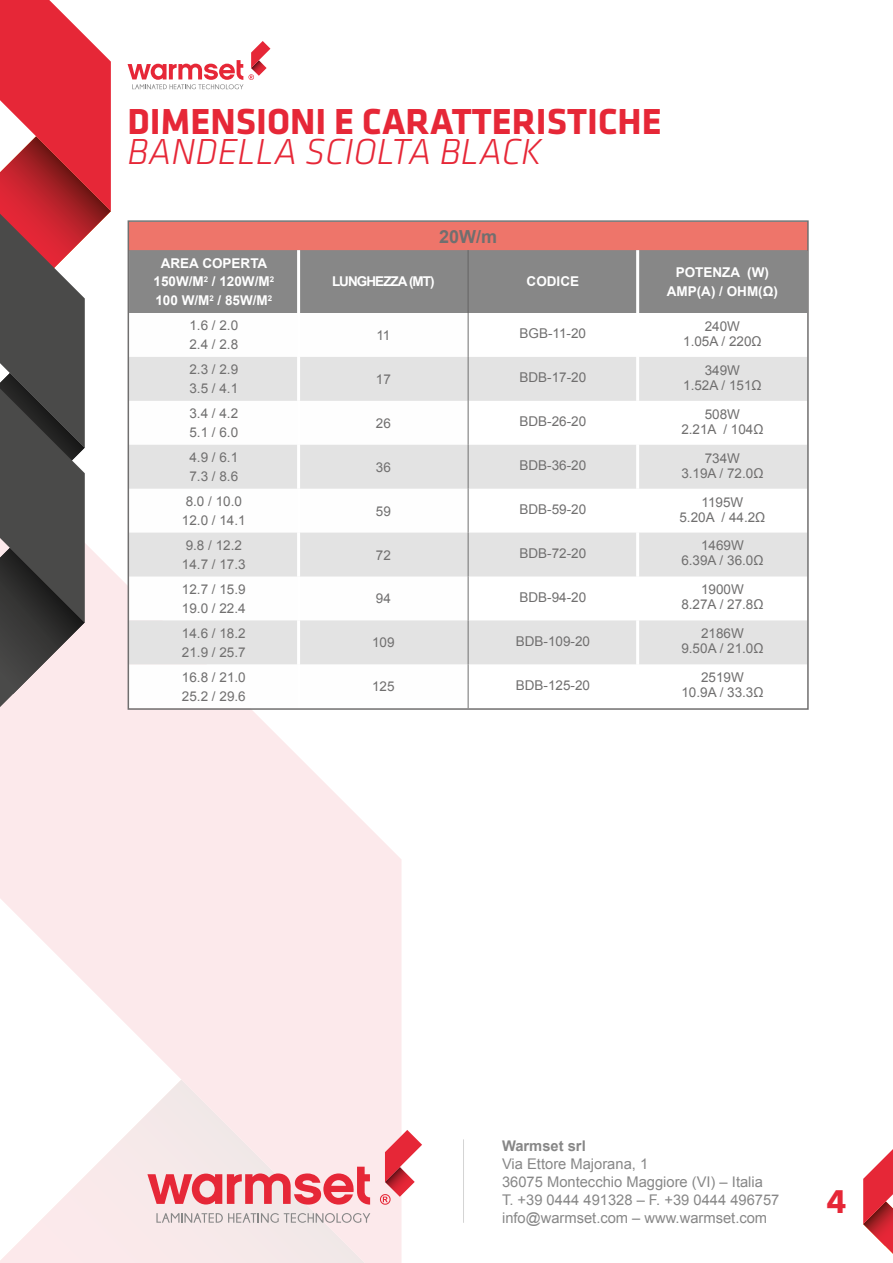
<style>
.page{position:relative;width:893px;height:1263px;background:#fff}
.page>*{position:absolute;margin:0;border:0;box-sizing:border-box;transform-origin:0 0}
.t1{font:700 37.5px "Klavika";color:#e62737}
.t2{font:italic 300 37.5px "Klavika";color:#e62737}
.t3{font:700 35.25px "Klavika";color:#e62737}
.t4{font:700 18px "Arial";color:#706f6f}
.t5{font:14.7px/18px "Arial";color:#878787}
.t6{font:700 14.7px "Arial";color:#878787}
.t7{font:13.5px/18.9px "Arial";color:#706f6f}
.t8{font:700 13.5px/18.9px "Arial";color:#fff;text-align:center}
.t9{font:700 13.5px "Arial";letter-spacing:-.07em;color:#fff}
</style>
<div class="page">
<svg style="left:863px;top:1149px;width:30px;height:105px"></svg>
<svg style="left:0;top:445px;width:402px;height:818px;fill:#fce9eb"></svg>
<svg style="left:0;top:0;width:111px;height:762px;background:#a57074"></svg>
<svg style="left:128px;top:41px;width:142px;height:48px"></svg>
<div style="left:129px;top:222px;width:678px;height:28px;background:#ee756a"></div>
<div style="left:131px;top:250px;width:675px;height:63px;background:#878787"></div>
<svg style="left:131px;top:313px;width:337px;height:394px"></svg>
<svg style="left:131px;top:357px;width:675px;height:307px;fill:#e3e3e3"></svg>
<hr style="left:468px;top:313px;width:1px;height:44px;background:#706f6f">
<hr style="left:468px;top:357px;width:1px;height:44px;background:#706f6f">
<hr style="left:297px;top:250px;width:3px;height:63px;background:#fff">
<hr style="left:636px;top:250px;width:3px;height:63px;background:#fff">
<hr style="left:297px;top:313px;width:3px;height:44px;background:#fff">
<hr style="left:297px;top:357px;width:3px;height:44px;background:#fff">
<hr style="left:297px;top:401px;width:3px;height:44px;background:#fff">
<hr style="left:297px;top:445px;width:3px;height:44px;background:#fff">
<hr style="left:297px;top:489px;width:3px;height:44px;background:#fff">
<hr style="left:297px;top:533px;width:3px;height:43px;background:#fff">
<hr style="left:297px;top:576px;width:3px;height:44px;background:#fff">
<hr style="left:297px;top:620px;width:3px;height:44px;background:#fff">
<hr style="left:297px;top:664px;width:3px;height:44px;background:#fff">
<hr style="left:467px;top:250px;width:2px;height:63px;background:#706f6f">
<hr style="left:636px;top:357px;width:3px;height:44px;background:#fff">
<hr style="left:468px;top:401px;width:1px;height:44px;background:#706f6f">
<hr style="left:636px;top:401px;width:3px;height:44px;background:#fff">
<hr style="left:468px;top:489px;width:1px;height:44px;background:#706f6f">
<hr style="left:636px;top:489px;width:3px;height:44px;background:#fff">
<hr style="left:468px;top:576px;width:1px;height:44px;background:#706f6f">
<hr style="left:636px;top:576px;width:3px;height:44px;background:#fff">
<hr style="left:468px;top:664px;width:1px;height:44px;background:#706f6f">
<hr style="left:468px;top:445px;width:1px;height:44px;background:#706f6f">
<hr style="left:636px;top:445px;width:3px;height:44px;background:#fff">
<hr style="left:468px;top:533px;width:1px;height:43px;background:#706f6f">
<hr style="left:636px;top:533px;width:3px;height:43px;background:#fff">
<hr style="left:468px;top:620px;width:1px;height:44px;background:#706f6f">
<hr style="left:636px;top:620px;width:3px;height:44px;background:#fff">
<div style="left:128px;top:220px;width:681px;height:490px;border:2px solid #706f6f"></div>
<svg style="left:147px;top:1167px;width:223px;height:37px;background:#ee8c94"></svg>
<svg style="left:156px;top:1213px;width:214px;height:10px;background:#d4cbcb"></svg>
<svg style="left:380px;top:1130px;width:42px;height:75px"></svg>
<hr style="left:463px;top:1139px;width:1px;height:84px;background:#706f6f">
<h1 class="t1" style="left:128px;top:102px;width:536px">DIMENSIONI E CARATTERISTICHE</h1>
<h1 class="t2" style="left:128px;top:132px;width:416px">BANDELLA SCIOLTA BLACK</h1>
<p class="t8" style="left:154px;top:254px;width:122px">AREA COPERTA<br>150W/M<sup>2</sup> / 120W/M<sup>2<br></sup>100 W/M<sup>2</sup> / 85W/M<sup>2</sup></p>
<h3 class="t4" style="left:439px;top:224px;width:60px">20W/m</h3>
<p class="t9" style="left:332px;top:273px;width:104px">LUNGHEZZA (MT)</p>
<p class="t8" style="left:527px;top:273px;width:54px">CODICE</p>
<p class="t8" style="left:667px;top:263px;width:113px">POTENZA (W)<br>AMP(A) / OHM(Ω)</p>
<p class="t7" style="left:189px;top:316px;width:50px">1.6 / 2.0<br>2.4 / 2.8</p>
<p class="t7" style="left:376px;top:326px;width:16px">11</p>
<p class="t7" style="left:520px;top:324px;width:68px">BGB-11-20</p>
<p class="t7" style="left:683px;top:319px;width:80px;line-height:15px;text-align:center">240W<br>1.05A / 220Ω</p>
<p class="t7" style="left:189px;top:360px;width:50px">2.3 / 2.9<br>3.5 / 4.1</p>
<p class="t7" style="left:376px;top:370px;width:17px">17</p>
<p class="t7" style="left:519px;top:368px;width:68px">BDB-17-20</p>
<p class="t7" style="left:683px;top:363px;width:80px;line-height:15px;text-align:center">349W<br>1.52A / 151Ω</p>
<p class="t7" style="left:189px;top:404px;width:50px">3.4 / 4.2<br>5.1 / 6.0</p>
<p class="t7" style="left:376px;top:414px;width:17px">26</p>
<p class="t7" style="left:519px;top:412px;width:68px">BDB-26-20</p>
<p class="t7" style="left:681px;top:407px;width:84px;line-height:15px;text-align:center">508W<br>2.21A / 104Ω</p>
<p class="t7" style="left:189px;top:448px;width:50px">4.9 / 6.1<br>7.3 / 8.6</p>
<p class="t7" style="left:376px;top:458px;width:17px">36</p>
<p class="t7" style="left:519px;top:456px;width:68px">BDB-36-20</p>
<p class="t7" style="left:681px;top:450px;width:84px;line-height:15px;text-align:center">734W<br>3.19A / 72.0Ω</p>
<p class="t7" style="left:182px;top:492px;width:65px">8.0 / 10.0<br>12.0 / 14.1</p>
<p class="t7" style="left:376px;top:501px;width:17px">59</p>
<p class="t7" style="left:519px;top:500px;width:68px">BDB-59-20</p>
<p class="t7" style="left:679px;top:494px;width:87px;line-height:15px;text-align:center">1195W<br>5.20A / 44.2Ω</p>
<p class="t7" style="left:182px;top:536px;width:65px">9.8 / 12.2<br>14.7 / 17.3</p>
<p class="t7" style="left:376px;top:545px;width:17px">72</p>
<p class="t7" style="left:519px;top:544px;width:68px">BDB-72-20</p>
<p class="t7" style="left:681px;top:538px;width:84px;line-height:15px;text-align:center">1469W<br>6.39A / 36.0Ω</p>
<p class="t7" style="left:182px;top:580px;width:65px">12.7 / 15.9<br>19.0 / 22.4</p>
<p class="t7" style="left:376px;top:589px;width:17px">94</p>
<p class="t7" style="left:519px;top:588px;width:68px">BDB-94-20</p>
<p class="t7" style="left:681px;top:582px;width:84px;line-height:15px;text-align:center">1900W<br>8.27A / 27.8Ω</p>
<p class="t7" style="left:182px;top:624px;width:65px">14.6 / 18.2<br>21.9 / 25.7</p>
<p class="t7" style="left:372px;top:633px;width:24px">109</p>
<p class="t7" style="left:516px;top:632px;width:76px">BDB-109-20</p>
<p class="t7" style="left:681px;top:626px;width:84px;line-height:15px;text-align:center">2186W<br>9.50A / 21.0Ω</p>
<p class="t7" style="left:182px;top:668px;width:65px">16.8 / 21.0<br>25.2 / 29.6</p>
<p class="t7" style="left:372px;top:677px;width:24px">125</p>
<p class="t7" style="left:516px;top:676px;width:76px">BDB-125-20</p>
<p class="t7" style="left:681px;top:670px;width:84px;line-height:15px;text-align:center">2519W<br>10.9A / 33.3Ω</p>
<p class="t6" style="left:502px;top:1136px;width:85px">Warmset srl</p>
<p class="t5" style="left:502px;top:1155px;width:279px">Via Ettore Majorana, 1<br>36075 Montecchio Maggiore (VI) – Italia<br>T. +39 0444 491328 – F. +39 0444 496757 info@warmset.com – www.warmset.com</p>
<h2 class="t3" style="left:827px;top:1182px;width:21px">4</h2>
</div>
